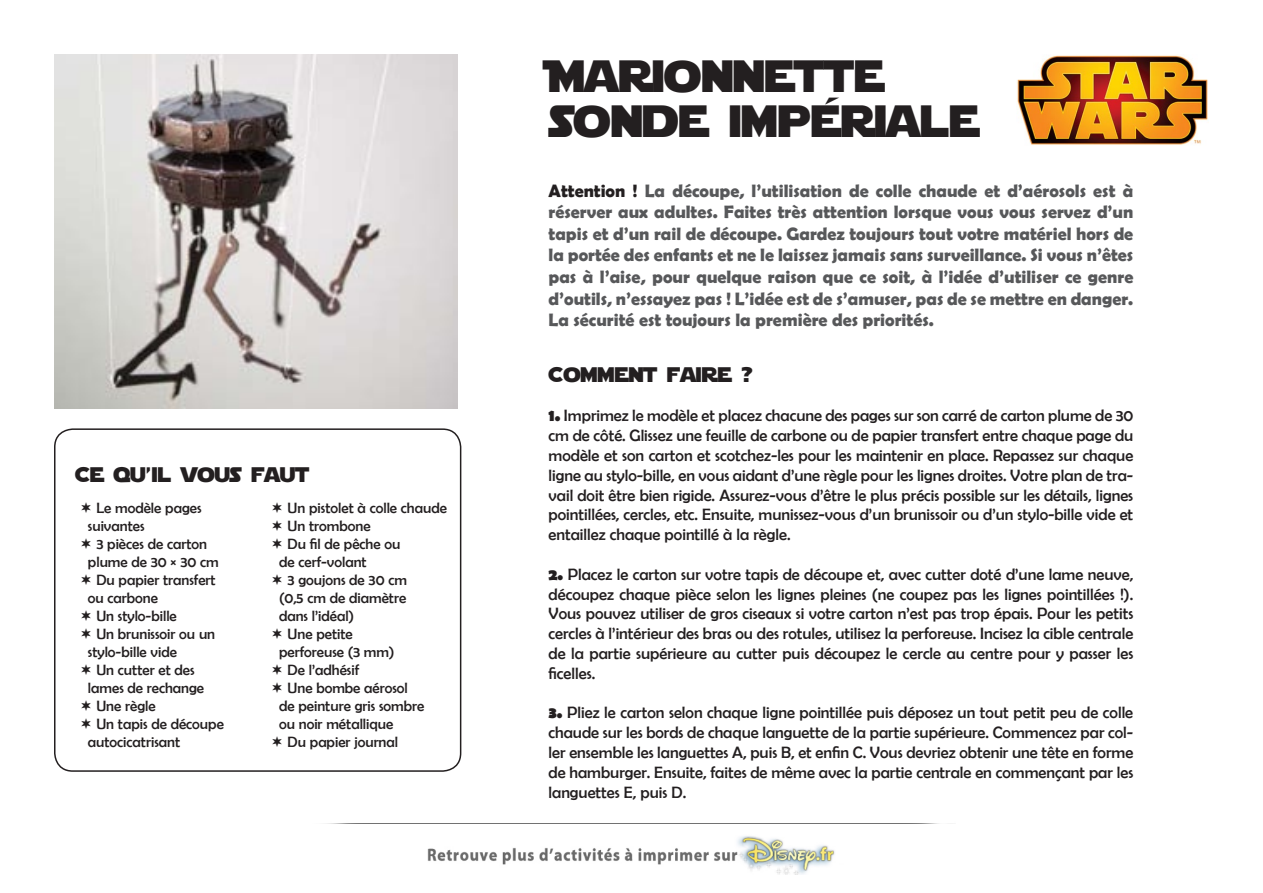
<style>
.page{position:relative;width:1263px;height:893px;background:#fff}
.page>*{position:absolute;margin:0;border:0;box-sizing:border-box;transform-origin:0 0}
.Titre{font:45px/45px "Star Jedi";color:#231f20}
.Titraille{font:21px "Star Jedi";color:#231f20}
.Texte_courant{font:21px "Star Jedi";color:#231f20}
.intro{font:700 18px/21.6px "Berlin Sans FB Demi";color:#57585a;text-align:justify}
.Texte_courant-2{font:16.5px/19.8px "Berlin Sans FB";color:#231f20;text-align:justify}
.t1{font:15px/18px "Berlin Sans FB";color:#231f20}
.s1{color:#231f20}
.s2{font-weight:700}
</style>
<div class="page">
<div style="left:54px;top:428px;width:407px;height:344px;border:2px solid #231f20;border-radius:18px"></div>
<img style="left:326px;top:823px;width:613px;height:51px">
<img style="left:1017px;top:54px;width:191px;height:91px">
<img style="left:54px;top:54px;width:404px;height:354px">
<p class="Titraille" style="left:75px;top:456px;width:235px">CE QU’IL VOUS FAUT</p>
<p class="t1" style="left:88px;top:499px;width:115px;text-indent:9px">Le modèle pages suivantes</p>
<p class="t1" style="left:88px;top:535px;width:132px;text-align:center">3 pièces de carton plume de 30 × 30 cm</p>
<p class="t1" style="left:88px;top:571px;width:129px;text-indent:9px">Du papier transfert ou carbone</p>
<p class="t1" style="left:96px;top:607px;width:82px">Un stylo-bille</p>
<p class="t1" style="left:88px;top:625px;width:129px;text-indent:9px">Un brunissoir ou un stylo-bille vide</p>
<p class="t1" style="left:88px;top:661px;width:118px;text-align:center">Un cutter et des lames de rechange</p>
<p class="t1" style="left:96px;top:697px;width:61px">Une règle</p>
<p class="t1" style="left:88px;top:715px;width:137px;text-indent:9px">Un tapis de découpe autocicatrisant</p>
<p class="t1" style="left:288px;top:499px;width:161px">Un pistolet à colle chaude</p>
<p class="t1" style="left:288px;top:517px;width:84px">Un trombone</p>
<p class="t1" style="left:279px;top:535px;width:123px;text-indent:9px">Du fil de pêche ou de cerf-volant</p>
<p class="t1" style="left:279px;top:571px;width:129px;text-align:justify;text-indent:9px">3 goujons de 30 cm (0,5 cm de diamètre dans l’idéal)</p>
<p class="t1" style="left:279px;top:625px;width:117px;text-indent:9px">Une petite perforeuse (3 mm)</p>
<p class="t1" style="left:288px;top:661px;width:73px">De l’adhésif</p>
<p class="t1" style="left:279px;top:679px;width:147px;text-indent:9px">Une bombe aérosol de peinture gris sombre ou noir métallique</p>
<p class="t1" style="left:288px;top:733px;width:112px">Du papier journal</p>
<p class="Titre" style="left:549px;top:49px;width:431px">MARIONNETTE<br>SONDE IMPÉRIALE</p>
<p class="intro" style="left:549px;top:179px;width:586px"><span class="s1">Attention !</span> La découpe, l’utilisation de colle chaude et d’aérosols est à réserver aux adultes. Faites très attention lorsque vous vous servez d’un tapis et d’un rail de découpe. Gardez toujours tout votre matériel hors de la portée des enfants et ne le laissez jamais sans surveillance. Si vous n’êtes pas à l’aise, pour quelque raison que ce soit, à l’idée d’utiliser ce genre d’outils, n’essayez pas ! L’idée est de s’amuser, pas de se mettre en danger.<br>La sécurité est toujours la première des priorités.</p>
<p class="Texte_courant" style="left:549px;top:355px;width:206px">COMMENT FAIRE ?</p>
<p class="Texte_courant-2" style="left:549px;top:406px;width:586px"><span class="s2">1.</span> Imprimez le modèle et placez chacune des pages sur son carré de carton plume de 30 cm de côté. Glissez une feuille de carbone ou de papier transfert entre chaque page du modèle et son carton et scotchez-les pour les maintenir en place. Repassez sur chaque ligne au stylo-bille, en vous aidant d’une règle pour les lignes droites. Votre plan de tra&shy;vail doit être bien rigide. Assurez-vous d’être le plus précis possible sur les détails, lignes pointillées, cercles, etc. Ensuite, munissez-vous d’un brunissoir ou d’un stylo-bille vide et entaillez chaque pointillé à la règle.</p>
<p class="Texte_courant-2" style="left:549px;top:564px;width:586px"><span class="s2">2.</span> Placez le carton sur votre tapis de découpe et, avec cutter doté d’une lame neuve, découpez chaque pièce selon les lignes pleines (ne coupez pas les lignes pointillées !).<br>Vous pouvez utiliser de gros ciseaux si votre carton n’est pas trop épais. Pour les petits cercles à l’intérieur des bras ou des rotules, utilisez la perforeuse. Incisez la cible centrale de la partie supérieure au cutter puis découpez le cercle au centre pour y passer les ficelles.</p>
<p class="Texte_courant-2" style="left:549px;top:703px;width:586px"><span class="s2">3.</span> Pliez le carton selon chaque ligne pointillée puis déposez un tout petit peu de colle chaude sur les bords de chaque languette de la partie supérieure. Commencez par col&shy;ler ensemble les languettes A, puis B, et enfin C. Vous devriez obtenir une tête en forme de hamburger. Ensuite, faites de même avec la partie centrale en commençant par les languettes E, puis D.</p>
</div>
